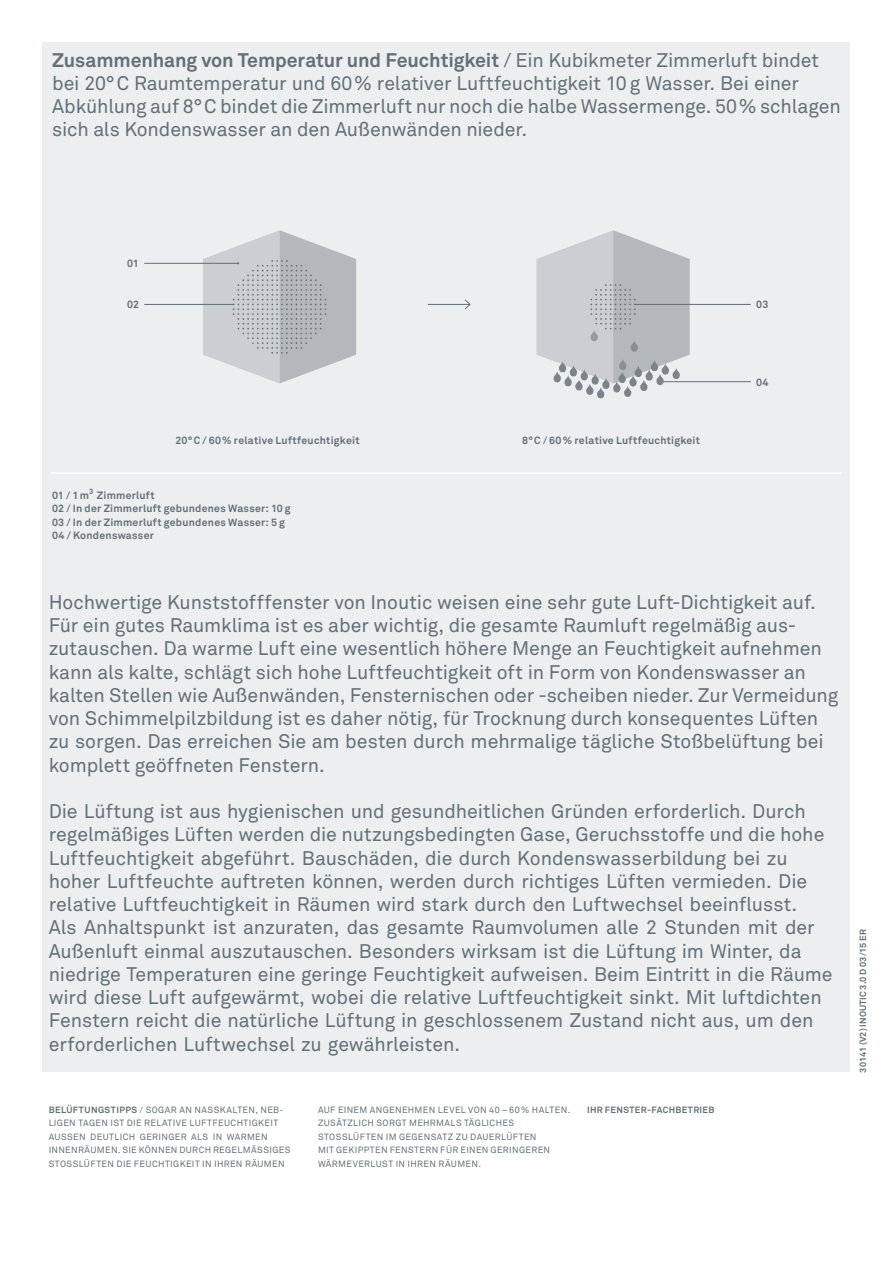
<style>
.page{position:relative;width:893px;height:1263px;background:#fff}
.page>*{position:absolute;margin:0;border:0;box-sizing:border-box;transform-origin:0 0}
.t1{font:19.5px/23.2px "Akkurat";letter-spacing:-.005em;color:#637078}
.t2{font:700 10.5px/13.5px "Akkurat";letter-spacing:.025em;color:#637078}
.t3{font:9px/13.5px "Akkurat";letter-spacing:.04em;color:#637078}
.t4{font:700 9px "Akkurat";color:#637078}
.t5{font:700 9px "Akkurat";letter-spacing:.025em;color:#637078}
.s1{font-weight:700}
</style>
<div class="page">
<div style="left:43px;top:43px;width:807px;height:1028px;background:#eceeef"></div>
<hr style="left:51px;top:472px;width:791px;height:2px;background:#fcfffd">
<hr style="left:144px;top:304px;width:90px;height:1px;background:#637078">
<hr style="left:144px;top:263px;width:95px;height:1px;background:#637078">
<svg style="left:203px;top:230px;width:153px;height:153px"></svg>
<hr style="left:428px;top:304px;width:42px;height:1px;background:#637078">
<svg style="left:465px;top:299px;width:6px;height:11px"></svg>
<hr style="left:659px;top:381px;width:92px;height:1px;background:#637078">
<hr style="left:634px;top:304px;width:117px;height:1px;background:#637078">
<svg style="left:536px;top:230px;width:154px;height:168px"></svg>
<p class="t1" style="left:52px;top:48px;width:790px"><span class="s1">Zusammenhang von Temperatur und Feuchtigkeit</span> / Ein Kubikmeter Zimmerluft bindet bei 20°C Raumtemperatur und 60% relativer Luftfeuchtigkeit 10 g Wasser. Bei einer Abkühlung auf 8°C bindet die Zimmerluft nur noch die halbe Wassermenge. 50% schlagen sich als Kondenswasser an den Außenwänden nieder.</p>
<p class="t2" style="left:127px;top:257px;width:13px">01</p>
<p class="t2" style="left:127px;top:298px;width:14px">02</p>
<p class="t2" style="left:756px;top:298px;width:14px">03</p>
<p class="t2" style="left:176px;top:433px;width:185px">20°C / 60% relative Luftfeuchtigkeit</p>
<p class="t2" style="left:522px;top:433px;width:179px">8°C / 60% relative Luftfeuchtigkeit</p>
<p class="t2" style="left:52px;top:488px;width:240px">01 / 1 m<sup>3</sup> Zimmerluft<br>02 / In der Zimmerluft gebundenes Wasser: 10 g<br>03 / In der Zimmerluft gebundenes Wasser: 5 g<br>04 / Kondenswasser</p>
<p class="t2" style="left:756px;top:375px;width:14px">04</p>
<p class="t1" style="left:49px;top:590px;width:791px">Hochwertige Kunststofffenster von Inoutic weisen eine sehr gute Luft-Dichtigkeit auf.<br>Für ein gutes Raumklima ist es aber wichtig, die gesamte Raumluft regelmäßig aus&shy;zutauschen. Da warme Luft eine wesentlich höhere Menge an Feuchtigkeit aufnehmen kann als kalte, schlägt sich hohe Luftfeuchtigkeit oft in Form von Kondenswasser an kalten Stellen wie Außenwänden, Fensternischen oder -scheiben nieder. Zur Vermeidung von Schimmelpilzbildung ist es daher nötig, für Trocknung durch konsequentes Lüften zu sorgen. Das erreichen Sie am besten durch mehrmalige tägliche Stoßbelüftung bei komplett geöffneten Fenstern.</p>
<p class="t1" style="left:49px;top:799px;width:785px">Die Lüftung ist aus hygienischen und gesundheitlichen Gründen erforderlich. Durch regelmäßiges Lüften werden die nutzungsbedingten Gase, Geruchsstoffe und die hohe Luftfeuchtigkeit abgeführt. Bauschäden, die durch Kondenswasserbildung bei zu hoher Luftfeuchte auftreten können, werden durch richtiges Lüften vermieden. Die relative Luftfeuchtigkeit in Räumen wird stark durch den Luftwechsel beeinflusst.<br>Als Anhaltspunkt ist anzuraten, das gesamte Raumvolumen alle 2 Stunden mit der Außenluft einmal auszutauschen. Besonders wirksam ist die Lüftung im Winter, da niedrige Temperaturen eine geringe Feuchtigkeit aufweisen. Beim Eintritt in die Räume wird diese Luft aufgewärmt, wobei die relative Luftfeuchtigkeit sinkt. Mit luftdichten Fenstern reicht die natürliche Lüftung in geschlossenem Zustand nicht aus, um den erforderlichen Luftwechsel zu gewährleisten.</p>
<p class="t3" style="left:49px;top:1103px;width:243px"><span class="s1">BELÜFTUNGSTIPPS</span> / SOGAR AN NASSKALTEN, NEB-LIGEN TAGEN IST DIE RELATIVE LUFTFEUCHTIGKEIT AUSSEN DEUTLICH GERINGER ALS IN WARMEN INNENRÄUMEN. SIE KÖNNEN DURCH REGELMÄSSIGES STOSSLÜFTEN DIE FEUCHTIGKEIT IN IHREN RÄUMEN</p>
<p class="t3" style="left:318px;top:1103px;width:254px">AUF EINEM ANGENEHMEN LEVEL VON 40 –60% HALTEN.<br>ZUSÄTZLICH SORGT MEHRMALS TÄGLICHES STOSSLÜFTEN IM GEGENSATZ ZU DAUERLÜFTEN<br>MIT GEKIPPTEN FENSTERN FÜR EINEN GERINGEREN WÄRMEVERLUST IN IHREN RÄUMEN.</p>
<p class="t5" style="left:587px;top:1104px;width:129px">IHR FENSTER-FACHBETRIEB</p>
<p class="t4" style="left:857px;top:1072px;width:144px;rotate:-90deg">30141 (V2) INOUTIC 3.0 D 03/15 ER</p>
</div>
